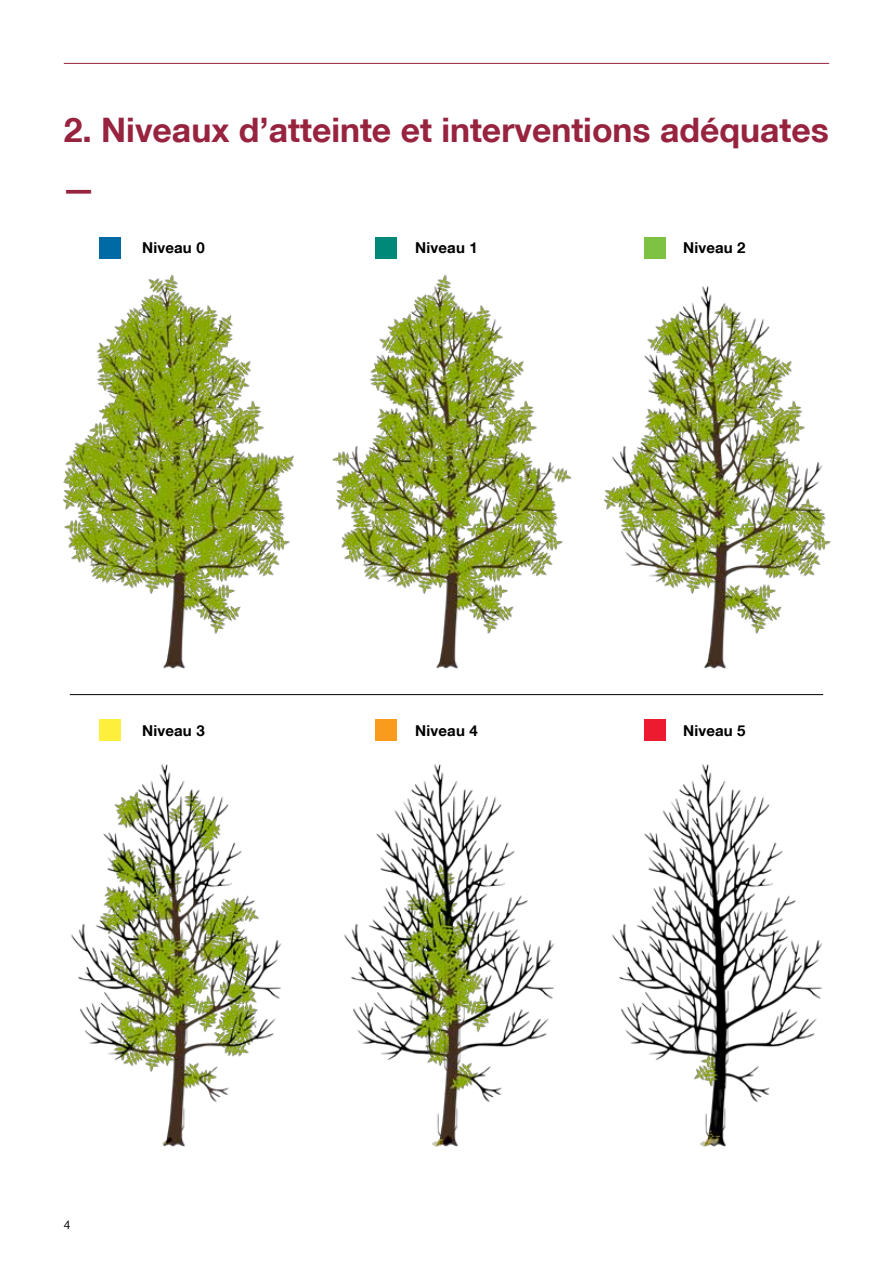
<style>
.page{position:relative;width:893px;height:1263px;background:#fff}
.page>*{position:absolute;margin:0;border:0;box-sizing:border-box;transform-origin:0 0}
.t1{font:700 33.75px/58.5px "Helvetica Neue LT";color:#97233f}
.t2{font:700 15px "Helvetica Neue LT";letter-spacing:.01em;color:#000}
.t3{font:12px "Helvetica Neue LT";color:#000}
</style>
<div class="page">
<hr style="left:64px;top:63px;width:765px;height:1px;background:#97233f">
<img style="left:63px;top:274px;width:231px;height:395px">
<img style="left:332px;top:274px;width:234px;height:395px">
<img style="left:566px;top:286px;width:265px;height:383px">
<img style="left:71px;top:764px;width:211px;height:383px">
<img style="left:344px;top:764px;width:211px;height:383px">
<img style="left:612px;top:764px;width:211px;height:383px">
<hr style="left:70px;top:694px;width:753px;height:1px;background:#000">
<div style="left:99px;top:237px;width:22px;height:22px;background:#006aa4"></div>
<div style="left:375px;top:237px;width:22px;height:22px;background:#008879"></div>
<div style="left:644px;top:237px;width:22px;height:22px;background:#7dc242"></div>
<div style="left:99px;top:719px;width:22px;height:22px;background:#fdef3b"></div>
<div style="left:375px;top:719px;width:22px;height:22px;background:#f99b1c"></div>
<div style="left:644px;top:719px;width:22px;height:22px;background:#ed1b2f"></div>
<p class="t1" style="left:62px;top:100px;width:769px">2. Niveaux d’atteinte et interventions adéquates —</p>
<p class="t2" style="left:142px;top:238px;width:64px">Niveau 0</p>
<p class="t2" style="left:415px;top:238px;width:64px">Niveau 1</p>
<p class="t2" style="left:683px;top:238px;width:64px">Niveau 2</p>
<p class="t2" style="left:142px;top:721px;width:64px">Niveau 3</p>
<p class="t2" style="left:415px;top:721px;width:64px">Niveau 4</p>
<p class="t2" style="left:683px;top:721px;width:64px">Niveau 5</p>
<p class="t3" style="left:64px;top:1217px;width:8px">4</p>
</div>
